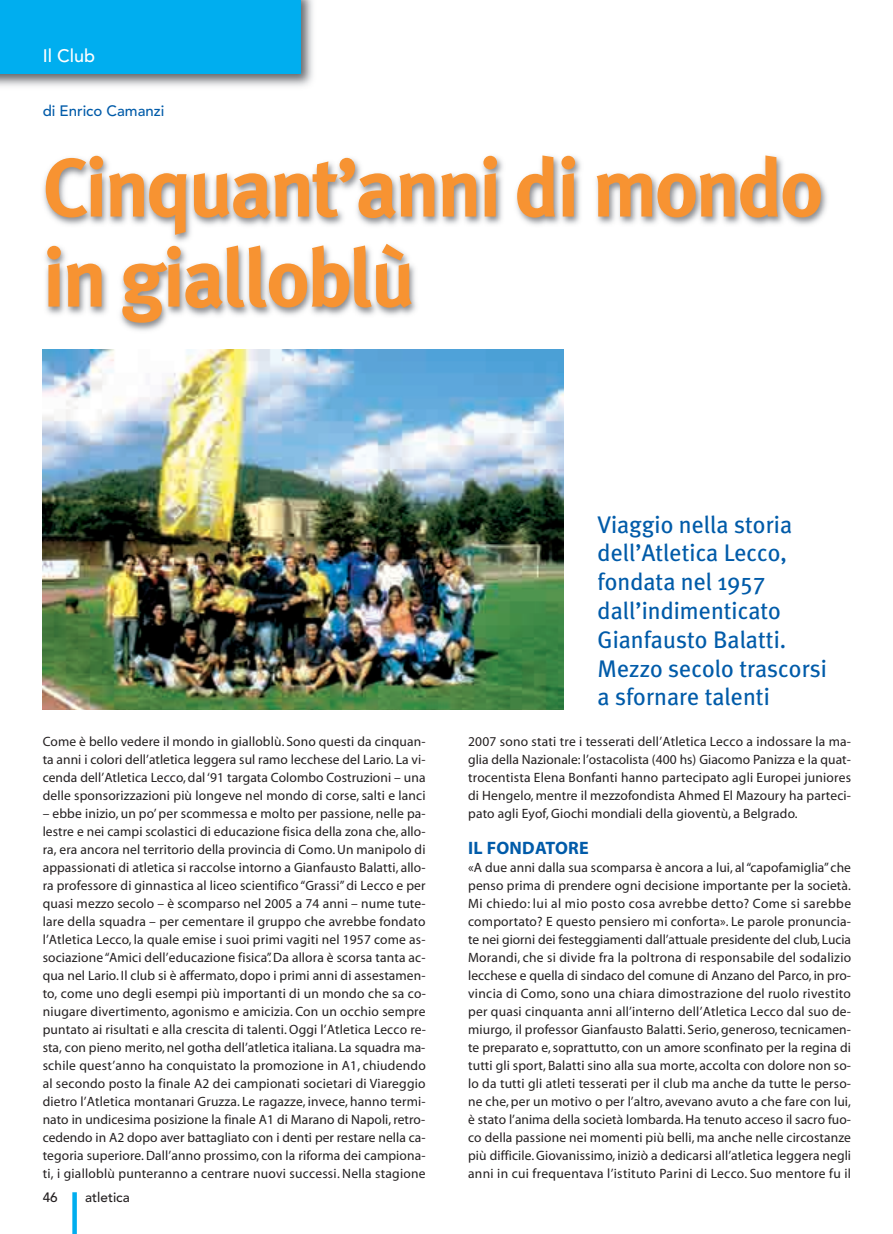
<style>
.page{position:relative;width:893px;height:1234px;background:#fff}
.page>*{position:absolute;margin:0;border:0;box-sizing:border-box;transform-origin:0 0}
.t1{font:700 82.5px/90px "Meta Plus";letter-spacing:-.035em;color:#f79332}
.t2{font:24px/28.8px "Meta Plus";color:#015ba9}
.t3{font:700 18px "Myriad";letter-spacing:.01em;color:#015ba9}
.t4{font:500 18px "Avenir";color:#fff}
.t5{font:500 15px "Avenir";color:#015ba9}
.t6{font:13.5px/18px "Myriad";letter-spacing:.015em;color:#231f20;text-align:justify}
.t7{font:500 13.5px "Avenir";color:#231f20}
</style>
<div class="page">
<img style="left:0;top:0;width:313px;height:87px">
<div style="left:0;top:0;width:300px;height:74px;background:#00aeef"></div>
<div style="left:72px;top:1192px;width:5px;height:41px;background:#00aeef"></div>
<img style="left:42px;top:156px;width:785px;height:213px">
<img style="left:43px;top:350px;width:520px;height:359px">
<h3 class="t4" style="left:43px;top:48px;width:54px">Il Club</h3>
<p class="t5" style="left:43px;top:104px;width:123px">di Enrico Camanzi</p>
<h1 class="t1" style="left:43px;top:149px;width:782px">Cinquant’anni di mondo in gialloblù</h1>
<p class="t6" style="left:43px;top:733px;width:384px">Come è bello vedere il mondo in gialloblù. Sono questi da cinquan&shy;ta anni i colori dell’atletica leggera sul ramo lecchese del Lario. La vi&shy;cenda dell’Atletica Lecco, dal ‘91 targata Colombo Costruzioni – una delle sponsorizzazioni più longeve nel mondo di corse, salti e lanci</p>
<p class="t6" style="left:43px;top:805px;width:385px">– ebbe inizio, un po’ per scommessa e molto per passione, nelle pa&shy;lestre e nei campi scolastici di educazione fisica della zona che, allo&shy;ra, era ancora nel territorio della provincia di Como. Un manipolo di appassionati di atletica si raccolse intorno a Gianfausto Balatti, allo&shy;ra professore di ginnastica al liceo scientifico “Grassi” di Lecco e per quasi mezzo secolo – è scomparso nel 2005 a 74 anni – nume tute&shy;lare della squadra – per cementare il gruppo che avrebbe fondato l’Atletica Lecco, la quale emise i suoi primi vagiti nel 1957 come as&shy;sociazione “Amici dell’educazione fisica”. Da allora è scorsa tanta ac&shy;qua nel Lario. Il club si è affermato, dopo i primi anni di assestamen&shy;to, come uno degli esempi più importanti di un mondo che sa co&shy;niugare divertimento, agonismo e amicizia. Con un occhio sempre puntato ai risultati e alla crescita di talenti. Oggi l’Atletica Lecco re&shy;sta, con pieno merito, nel gotha dell’atletica italiana. La squadra ma&shy;schile quest’anno ha conquistato la promozione in A1, chiudendo al secondo posto la finale A2 dei campionati societari di Viareggio dietro l’Atletica montanari Gruzza. Le ragazze, invece, hanno termi&shy;nato in undicesima posizione la finale A1 di Marano di Napoli, retro&shy;cedendo in A2 dopo aver battagliato con i denti per restare nella ca&shy;tegoria superiore. Dall’anno prossimo, con la riforma dei campiona&shy;ti, i gialloblù punteranno a centrare nuovi successi. Nella stagione</p>
<p class="t7" style="left:43px;top:1192px;width:17px">46</p>
<p class="t7" style="left:85px;top:1192px;width:46px">atletica</p>
<h2 class="t2" style="left:597px;top:511px;width:231px">Viaggio nella storia dell’Atletica Lecco, fondata nel 1957 dall’indimenticato<br>Gianfausto Balatti.<br>Mezzo secolo trascorsi a sfornare talenti</h2>
<p class="t6" style="left:468px;top:733px;width:384px">2007 sono stati tre i tesserati dell’Atletica Lecco a indossare la ma&shy;glia della Nazionale: l’ostacolista (400 hs) Giacomo Panizza e la quat&shy;trocentista Elena Bonfanti hanno partecipato agli Europei juniores di Hengelo, mentre il mezzofondista Ahmed El Mazoury ha parteci&shy;pato agli Eyof, Giochi mondiali della gioventù, a Belgrado.</p>
<h3 class="t3" style="left:468px;top:841px;width:122px">IL FONDATORE</h3>
<p class="t6" style="left:468px;top:859px;width:384px">«A due anni dalla sua scomparsa è ancora a lui, al “capofamiglia” che penso prima di prendere ogni decisione importante per la società.<br>Mi chiedo: lui al mio posto cosa avrebbe detto? Come si sarebbe comportato? E questo pensiero mi conforta». Le parole pronuncia&shy;te nei giorni dei festeggiamenti dall’attuale presidente del club, Lucia Morandi, che si divide fra la poltrona di responsabile del sodalizio lecchese e quella di sindaco del comune di Anzano del Parco, in pro&shy;vincia di Como, sono una chiara dimostrazione del ruolo rivestito per quasi cinquanta anni all’interno dell’Atletica Lecco dal suo de&shy;miurgo, il professor Gianfausto Balatti. Serio, generoso, tecnicamen&shy;te preparato e, soprattutto, con un amore sconfinato per la regina di tutti gli sport, Balatti sino alla sua morte, accolta con dolore non so&shy;lo da tutti gli atleti tesserati per il club ma anche da tutte le perso&shy;ne che, per un motivo o per l’altro, avevano avuto a che fare con lui, è stato l’anima della società lombarda. Ha tenuto acceso il sacro fuo&shy;co della passione nei momenti più belli, ma anche nelle circostanze più difficile. Giovanissimo, iniziò a dedicarsi all’atletica leggera negli anni in cui frequentava l’istituto Parini di Lecco. Suo mentore fu il</p>
</div>
